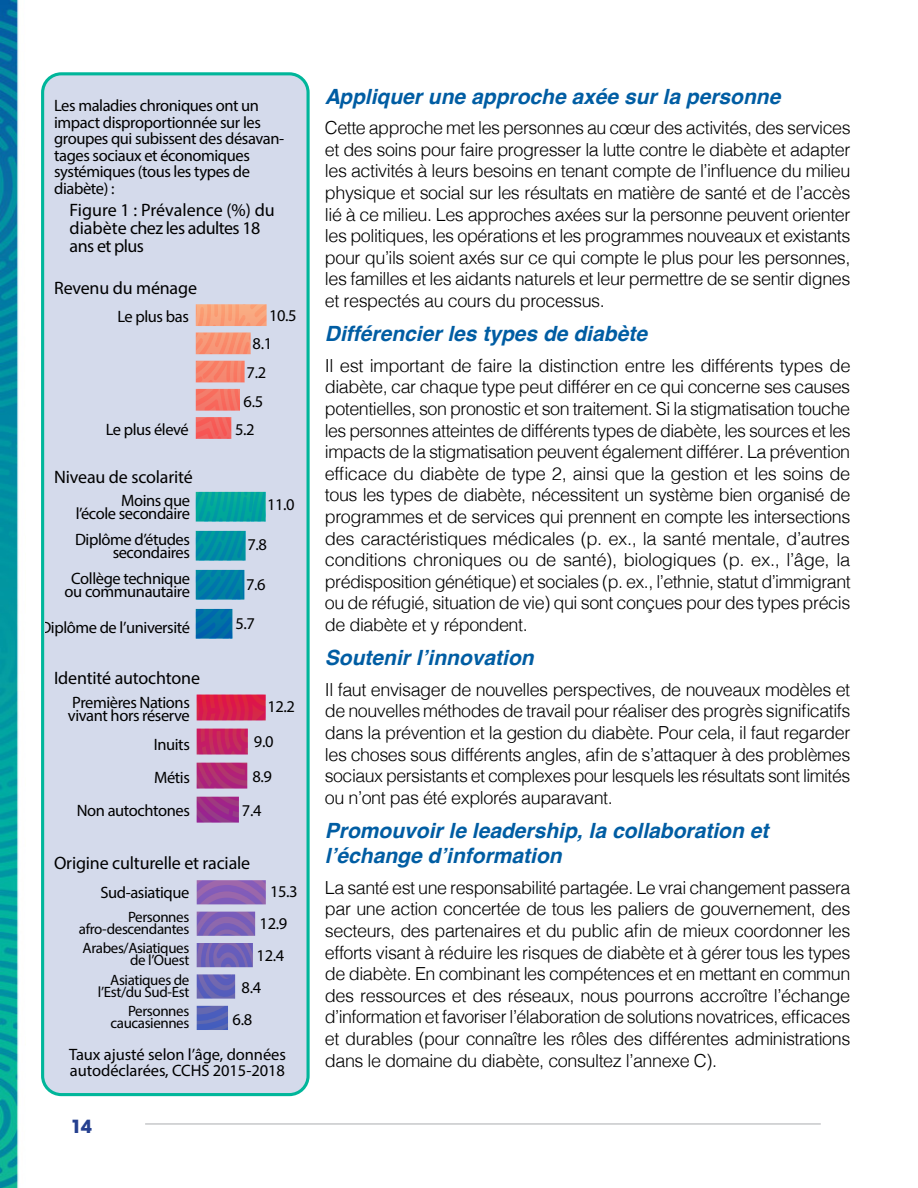
<style>
.page{position:relative;width:918px;height:1188px;background:#fff}
.page>*{position:absolute;margin:0;border:0;box-sizing:border-box;transform-origin:0 0}
.t1{font:italic 700 21px/25.2px "Helvetica";color:#005da3}
.t2{font:300 18px/21.6px "Helvetica";letter-spacing:-.025em;color:#000;text-align:justify}
.t3{font:800 condensed 18px/18px "Helvetica Neue LT Std";letter-spacing:-.01em;color:#000}
.t4{font:700 18px "ITC Avant Garde Pro";color:#25408f}
.t5{font:500 condensed 16.5px/16.5px "Helvetica Neue LT Std";letter-spacing:-.025em;color:#000;text-align:right}
.t6{font:italic 300 condensed 16.5px/16.5px "Helvetica Neue LT Std";letter-spacing:-.005em;color:#000}
.t7{font:500 condensed 15px/12px "Helvetica Neue LT Std";letter-spacing:-.025em;color:#000;text-align:right}
</style>
<div class="page">
<img style="left:0;top:0;width:306px;height:1188px">
<hr style="left:145px;top:1123px;width:676px;height:2px;background:#c7c8ca">
<div style="left:43px;top:74px;width:265px;height:1021px;background:#d4daeb;border-radius:19px"></div>
<div style="left:41px;top:72px;width:269px;height:1024px;border:3px solid #00b69a;border-radius:19px"></div>
<svg style="left:196px;top:492px;width:70px;height:147px"></svg>
<svg style="left:197px;top:880px;width:69px;height:150px"></svg>
<svg style="left:197px;top:695px;width:69px;height:128px"></svg>
<svg style="left:196px;top:304px;width:71px;height:135px"></svg>
<p class="t5" style="left:54px;top:97px;width:232px;text-align:left">Les maladies chroniques ont un impact disproportionnée sur les groupes qui subissent des désavan&shy;tages sociaux et économiques systémiques (tous les types de diabète) :</p>
<p class="t3" style="left:70px;top:201px;width:207px">Figure 1 : Prévalence (%) du diabète chez les adultes 18 ans et plus</p>
<p class="t3" style="left:54px;top:279px;width:144px">Revenu du ménage</p>
<p class="t5" style="left:117px;top:308px;width:73px">Le plus bas</p>
<p class="t5" style="left:106px;top:421px;width:85px">Le plus élevé</p>
<p class="t3" style="left:54px;top:468px;width:140px">Niveau de scolarité</p>
<p class="t5" style="left:76px;top:493px;width:116px;line-height:13.5px">Moins que<br>l’école secondaire</p>
<p class="t5" style="left:75px;top:532px;width:117px;line-height:13.5px">Diplôme d’études secondaires</p>
<p class="t5" style="left:65px;top:571px;width:127px;line-height:13.5px;text-align:center">Collège technique ou communautaire</p>
<p class="t5" style="left:40px;top:619px;width:151px">Diplôme de l’université</p>
<p class="t3" style="left:54px;top:668px;width:148px">Identité autochtone</p>
<p class="t5" style="left:68px;top:695px;width:124px;line-height:13.5px;text-align:left">Premières Nations vivant hors réserve</p>
<p class="t5" style="left:77px;top:727px;width:115px;line-height:33px">Inuits<br>Métis<br>Non autochtones</p>
<p class="t5" style="left:269px;top:307px;width:29px">10.5</p>
<p class="t5" style="left:253px;top:335px;width:21px">8.1</p>
<p class="t5" style="left:247px;top:364px;width:21px">7.2</p>
<p class="t5" style="left:244px;top:392px;width:21px">6.5</p>
<p class="t5" style="left:235px;top:421px;width:21px">5.2</p>
<p class="t5" style="left:267px;top:496px;width:29px">11.0</p>
<p class="t5" style="left:248px;top:536px;width:21px">7.8</p>
<p class="t5" style="left:246px;top:576px;width:21px">7.6</p>
<p class="t5" style="left:236px;top:615px;width:21px">5.7</p>
<p class="t5" style="left:267px;top:698px;width:29px">12.2</p>
<p class="t5" style="left:254px;top:733px;width:21px">9.0</p>
<p class="t5" style="left:252px;top:767px;width:21px">8.9</p>
<p class="t5" style="left:242px;top:802px;width:21px">7.4</p>
<p class="t3" style="left:54px;top:853px;width:198px">Origine culturelle et raciale</p>
<p class="t5" style="left:100px;top:884px;width:90px">Sud-asiatique</p>
<p class="t7" style="left:79px;top:911px;width:112px">Personnes afro-descendantes</p>
<p class="t7" style="left:83px;top:942px;width:108px">Arabes/Asiatiques de l’Ouest</p>
<p class="t7" style="left:98px;top:974px;width:93px">Asiatiques de l’Est/du Sud-Est</p>
<p class="t7" style="left:111px;top:1005px;width:80px">Personnes caucasiennes</p>
<p class="t5" style="left:270px;top:883px;width:29px">15.3</p>
<p class="t5" style="left:260px;top:915px;width:29px">12.9</p>
<p class="t5" style="left:257px;top:947px;width:29px">12.4</p>
<p class="t5" style="left:242px;top:979px;width:21px">8.4</p>
<p class="t5" style="left:233px;top:1011px;width:21px">6.8</p>
<p class="t6" style="left:69px;top:1046px;width:218px">Taux ajusté selon l’âge, données autodéclarées, CCHS 2015-2018</p>
<p class="t4" style="left:71px;top:1114px;width:22px">14</p>
<p class="t1" style="left:325px;top:86px;width:457px">Appliquer une approche axée sur la personne</p>
<p class="t2" style="left:325px;top:116px;width:527px">Cette approche met les personnes au cœur des activités, des services et des soins pour faire progresser la lutte contre le diabète et adapter les activités à leurs besoins en tenant compte de l’influence du milieu physique et social sur les résultats en matière de santé et de l’accès lié à ce milieu. Les approches axées sur la personne peuvent orienter les politiques, les opérations et les programmes nouveaux et existants pour qu’ils soient axés sur ce qui compte le plus pour les personnes, les familles et les aidants naturels et leur permettre de se sentir dignes et respectés au cours du processus.</p>
<p class="t1" style="left:325px;top:323px;width:324px">Différencier les types de diabète</p>
<p class="t2" style="left:325px;top:353px;width:527px">Il est important de faire la distinction entre les différents types de diabète, car chaque type peut différer en ce qui concerne ses causes potentielles, son pronostic et son traitement. Si la stigmatisation touche les personnes atteintes de différents types de diabète, les sources et les impacts de la stigmatisation peuvent également différer. La prévention efficace du diabète de type 2, ainsi que la gestion et les soins de tous les types de diabète, nécessitent un système bien organisé de programmes et de services qui prennent en compte les intersections des caractéristiques médicales (p. ex., la santé mentale, d’autres conditions chroniques ou de santé), biologiques (p. ex., l’âge, la prédisposition génétique) et sociales (p. ex., l’ethnie, statut d’immigrant ou de réfugié, situation de vie) qui sont conçues pour des types précis de diabète et y répondent.</p>
<p class="t1" style="left:325px;top:647px;width:210px">Soutenir l’innovation</p>
<p class="t2" style="left:325px;top:677px;width:527px">Il faut envisager de nouvelles perspectives, de nouveaux modèles et de nouvelles méthodes de travail pour réaliser des progrès significatifs dans la prévention et la gestion du diabète. Pour cela, il faut regarder les choses sous différents angles, afin de s’attaquer à des problèmes sociaux persistants et complexes pour lesquels les résultats sont limités ou n’ont pas été explorés auparavant.</p>
<p class="t1" style="left:325px;top:820px;width:445px">Promouvoir le leadership, la collaboration et l’échange d’information</p>
<p class="t2" style="left:325px;top:875px;width:527px">La santé est une responsabilité partagée. Le vrai changement passera par une action concertée de tous les paliers de gouvernement, des secteurs, des partenaires et du public afin de mieux coordonner les efforts visant à réduire les risques de diabète et à gérer tous les types de diabète. En combinant les compétences et en mettant en commun des ressources et des réseaux, nous pourrons accroître l’échange d’information et favoriser l’élaboration de solutions novatrices, efficaces et durables (pour connaître les rôles des différentes administrations dans le domaine du diabète, consultez l’annexe C).</p>
</div>
